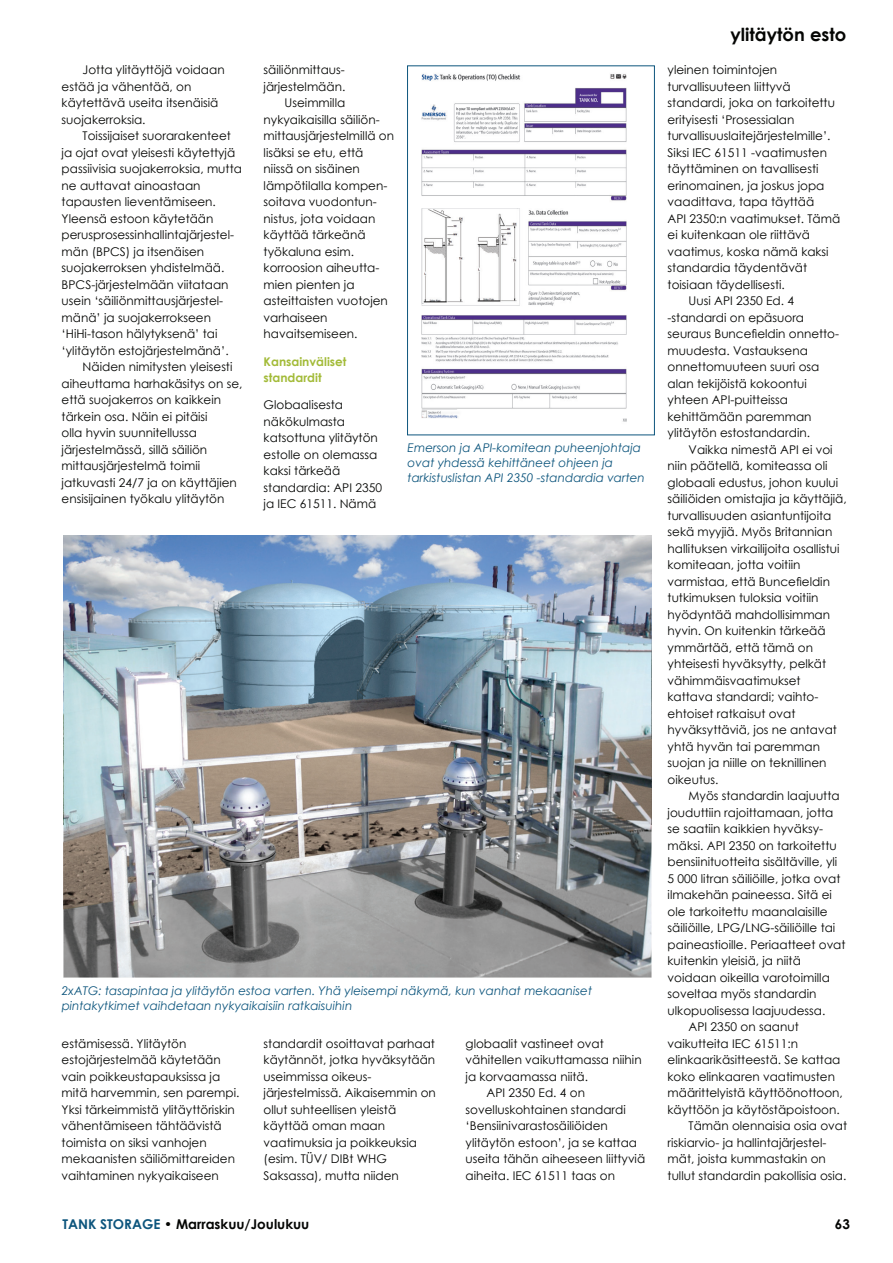
<style>
.page{position:relative;width:893px;height:1263px;background:#fff}
.page>*{position:absolute;margin:0;border:0;box-sizing:border-box;transform-origin:0 0}
.t1{font:700 18px "Century Gothic";color:#040503}
.t2{font:700 13.5px "Century Gothic";color:#040503}
.t3{font:12px/16.5px "Century Gothic";color:#040503}
.t4{font:italic 12px/15px "Century Gothic";color:#0d557d}
.t5{font:700 12px/16.5px "Century Gothic";color:#a3bb39}
.s1{color:#0d557d}
</style>
<div class="page">
<img style="left:421px;top:74px;width:206px;height:348px">
<div style="left:407px;top:65px;width:248px;height:370px;border:1px solid #0d557d"></div>
<img style="left:63px;top:535px;width:589px;height:442px">
<p class="t3" style="left:62px;top:61px;width:165px;text-indent:21px">Jotta ylitäyttöjä voidaan estää ja vähentää, on käytettävä useita itsenäisiä suojakerroksia.</p>
<p class="t3" style="left:62px;top:127px;width:182px;text-indent:21px">Toissijaiset suorarakenteet ja ojat ovat yleisesti käytettyjä passiivisia suojakerroksia, mutta ne auttavat ainoastaan tapausten lieventämiseen.<br>Yleensä estoon käytetään perusprosessinhallintajärjestel&shy;män (BPCS) ja itsenäisen suojakerroksen yhdistelmää.<br>BPCS-järjestelmään viitataan usein ‘säiliönmittausjärjestel&shy;mänä’ ja suojakerrokseen ‘HiHi-tason hälytyksenä’ tai ‘ylitäytön estojärjestelmänä’.</p>
<p class="t3" style="left:62px;top:358px;width:182px;text-indent:21px">Näiden nimitysten yleisesti aiheuttama harhakäsitys on se, että suojakerros on kaikkein tärkein osa. Näin ei pitäisi<br>olla hyvin suunnitellussa järjestelmässä, sillä säiliön mittausjärjestelmä toimii jatkuvasti 24/7 ja on käyttäjien ensisijainen työkalu ylitäytön</p>
<p class="t3" style="left:264px;top:61px;width:82px">säiliönmittaus-</p>
<p class="t3" style="left:264px;top:78px;width:83px">järjestelmään.</p>
<p class="t3" style="left:285px;top:94px;width:62px">Useimmilla</p>
<p class="t3" style="left:264px;top:111px;width:117px">nykyaikaisilla säiliön-</p>
<p class="t3" style="left:264px;top:127px;width:132px">mittausjärjestelmillä on</p>
<p class="t3" style="left:264px;top:144px;width:101px">lisäksi se etu, että</p>
<p class="t3" style="left:264px;top:160px;width:98px">niissä on sisäinen</p>
<p class="t3" style="left:264px;top:177px;width:124px">lämpötilalla kompen-</p>
<p class="t3" style="left:264px;top:193px;width:114px">soitava vuodontun-</p>
<p class="t3" style="left:264px;top:210px;width:113px">nistus, jota voidaan</p>
<p class="t3" style="left:264px;top:226px;width:103px">käyttää tärkeänä</p>
<p class="t3" style="left:264px;top:243px;width:92px">työkaluna esim.</p>
<p class="t3" style="left:264px;top:259px;width:116px">korroosion aiheutta-</p>
<p class="t3" style="left:264px;top:276px;width:92px">mien pienten ja</p>
<p class="t3" style="left:264px;top:292px;width:126px">asteittaisten vuotojen</p>
<p class="t3" style="left:264px;top:309px;width:65px">varhaiseen</p>
<p class="t3" style="left:264px;top:325px;width:95px">havaitsemiseen.</p>
<p class="t5" style="left:264px;top:352px;width:84px">Kansainväliset standardit</p>
<p class="t3" style="left:264px;top:397px;width:120px">Globaalisesta näkökulmasta katsottuna ylitäytön estolle on olemassa kaksi tärkeää standardia: API 2350 ja IEC 61511. Nämä</p>
<p class="t4" style="left:408px;top:440px;width:239px">Emerson ja API-komitean puheenjohtaja ovat yhdessä kehittäneet ohjeen ja tarkistuslistan API 2350 -standardia varten</p>
<p class="t4" style="left:62px;top:983px;width:532px;line-height:14.4px">2xATG: tasapintaa ja ylitäytön estoa varten. Yhä yleisempi näkymä, kun vanhat mekaaniset pintakytkimet vaihdetaan nykyaikaisiin ratkaisuihin</p>
<p class="t3" style="left:62px;top:1035px;width:179px">estämisessä. Ylitäytön estojärjestelmää käytetään vain poikkeustapauksissa ja mitä harvemmin, sen parempi.<br>Yksi tärkeimmistä ylitäyttöriskin vähentämiseen tähtäävistä toimista on siksi vanhojen mekaanisten säiliömittareiden vaihtaminen nykyaikaiseen</p>
<p class="t3" style="left:264px;top:1035px;width:174px">standardit osoittavat parhaat käytännöt, jotka hyväksytään useimmissa oikeus&shy;järjestelmissä. Aikaisemmin on ollut suhteellisen yleistä käyttää oman maan vaatimuksia ja poikkeuksia (esim. TÜV/ DIBt WHG<br>Saksassa), mutta niiden</p>
<p class="t3" style="left:466px;top:1035px;width:140px">globaalit vastineet ovat</p>
<p class="t3" style="left:466px;top:1051px;width:178px">vähitellen vaikuttamassa niihin</p>
<p class="t3" style="left:466px;top:1068px;width:124px">ja korvaamassa niitä.</p>
<p class="t3" style="left:487px;top:1084px;width:100px">API 2350 Ed. 4 on</p>
<p class="t3" style="left:466px;top:1101px;width:162px">sovelluskohtainen standardi</p>
<p class="t3" style="left:466px;top:1117px;width:144px">‘Bensiinivarastosäiliöiden</p>
<p class="t3" style="left:466px;top:1134px;width:173px">ylitäytön estoon’, ja se kattaa</p>
<p class="t3" style="left:466px;top:1150px;width:181px">useita tähän aiheeseen liittyviä</p>
<p class="t3" style="left:466px;top:1167px;width:151px">aiheita. IEC 61511 taas on</p>
<h1 class="t1" style="left:730px;top:20px;width:117px">ylitäytön esto</h1>
<p class="t3" style="left:668px;top:61px;width:111px">yleinen toimintojen</p>
<p class="t3" style="left:668px;top:78px;width:125px">turvallisuuteen liittyvä</p>
<p class="t3" style="left:668px;top:94px;width:169px">standardi, joka on tarkoitettu</p>
<p class="t3" style="left:668px;top:111px;width:128px">erityisesti ‘Prosessialan</p>
<p class="t3" style="left:668px;top:127px;width:164px">turvallisuuslaitejärjestelmille’.</p>
<p class="t3" style="left:668px;top:144px;width:161px">Siksi IEC 61511 -vaatimusten</p>
<p class="t3" style="left:668px;top:160px;width:152px">täyttäminen on tavallisesti</p>
<p class="t3" style="left:668px;top:177px;width:158px">erinomainen, ja joskus jopa</p>
<p class="t3" style="left:668px;top:193px;width:148px">vaadittava, tapa täyttää</p>
<p class="t3" style="left:668px;top:210px;width:174px">API 2350:n vaatimukset. Tämä</p>
<p class="t3" style="left:668px;top:226px;width:144px">ei kuitenkaan ole riittävä</p>
<p class="t3" style="left:668px;top:243px;width:163px">vaatimus, koska nämä kaksi</p>
<p class="t3" style="left:668px;top:259px;width:141px">standardia täydentävät</p>
<p class="t3" style="left:668px;top:276px;width:119px">toisiaan täydellisesti.</p>
<p class="t3" style="left:689px;top:292px;width:107px">Uusi API 2350 Ed. 4</p>
<p class="t3" style="left:668px;top:309px;width:138px">-standardi on epäsuora</p>
<p class="t3" style="left:668px;top:325px;width:173px">seuraus Buncefieldin onnetto-</p>
<p class="t3" style="left:668px;top:342px;width:142px">muudesta. Vastauksena</p>
<p class="t3" style="left:668px;top:358px;width:153px">onnettomuuteen suuri osa</p>
<p class="t3" style="left:668px;top:375px;width:141px">alan tekijöistä kokoontui</p>
<p class="t3" style="left:668px;top:391px;width:122px">yhteen API-puitteissa</p>
<p class="t3" style="left:668px;top:408px;width:145px">kehittämään paremman</p>
<p class="t3" style="left:668px;top:424px;width:144px">ylitäytön estostandardin.</p>
<p class="t3" style="left:689px;top:441px;width:146px">Vaikka nimestä API ei voi</p>
<p class="t3" style="left:668px;top:457px;width:161px">niin päätellä, komiteassa oli</p>
<p class="t3" style="left:668px;top:474px;width:172px">globaali edustus, johon kuului</p>
<p class="t3" style="left:668px;top:490px;width:181px">säiliöiden omistajia ja käyttäjiä,</p>
<p class="t3" style="left:668px;top:507px;width:165px">turvallisuuden asiantuntijoita</p>
<p class="t3" style="left:668px;top:523px;width:166px">sekä myyjiä. Myös Britannian</p>
<p class="t3" style="left:668px;top:540px;width:173px">hallituksen virkailijoita osallistui</p>
<p class="t3" style="left:668px;top:556px;width:134px">komiteaan, jotta voitiin</p>
<p class="t3" style="left:668px;top:573px;width:164px">varmistaa, että Buncefieldin</p>
<p class="t3" style="left:668px;top:589px;width:152px">tutkimuksen tuloksia voitiin</p>
<p class="t3" style="left:668px;top:606px;width:164px">hyödyntää mahdollisimman</p>
<p class="t3" style="left:668px;top:622px;width:159px">hyvin. On kuitenkin tärkeää</p>
<p class="t3" style="left:668px;top:639px;width:147px">ymmärtää, että tämä on</p>
<p class="t3" style="left:668px;top:655px;width:160px">yhteisesti hyväksytty, pelkät</p>
<p class="t3" style="left:668px;top:672px;width:134px">vähimmäisvaatimukset</p>
<p class="t3" style="left:668px;top:688px;width:151px">kattava standardi; vaihto-</p>
<p class="t3" style="left:668px;top:705px;width:129px">ehtoiset ratkaisut ovat</p>
<p class="t3" style="left:668px;top:721px;width:171px">hyväksyttäviä, jos ne antavat</p>
<p class="t3" style="left:668px;top:738px;width:154px">yhtä hyvän tai paremman</p>
<p class="t3" style="left:668px;top:754px;width:160px">suojan ja niille on teknillinen</p>
<p class="t3" style="left:668px;top:771px;width:52px">oikeutus.</p>
<p class="t3" style="left:689px;top:787px;width:152px">Myös standardin laajuutta</p>
<p class="t3" style="left:668px;top:804px;width:167px">jouduttiin rajoittamaan, jotta</p>
<p class="t3" style="left:668px;top:820px;width:156px">se saatiin kaikkien hyväksy-</p>
<p class="t3" style="left:668px;top:837px;width:171px">mäksi. API 2350 on tarkoitettu</p>
<p class="t3" style="left:668px;top:853px;width:171px">bensiinituotteita sisältäville, yli</p>
<p class="t3" style="left:668px;top:870px;width:174px">5 000 litran säiliöille, jotka ovat</p>
<p class="t3" style="left:668px;top:886px;width:166px">ilmakehän paineessa. Sitä ei</p>
<p class="t3" style="left:668px;top:903px;width:161px">ole tarkoitettu maanalaisille</p>
<p class="t3" style="left:668px;top:919px;width:169px">säiliöille, LPG/LNG-säiliöille tai</p>
<p class="t3" style="left:668px;top:936px;width:179px">paineastioille. Periaatteet ovat</p>
<p class="t3" style="left:668px;top:952px;width:135px">kuitenkin yleisiä, ja niitä</p>
<p class="t3" style="left:668px;top:969px;width:164px">voidaan oikeilla varotoimilla</p>
<p class="t3" style="left:668px;top:985px;width:150px">soveltaa myös standardin</p>
<p class="t3" style="left:668px;top:1002px;width:159px">ulkopuolisessa laajuudessa.</p>
<p class="t3" style="left:689px;top:1018px;width:112px">API 2350 on saanut</p>
<p class="t3" style="left:668px;top:1035px;width:132px">vaikutteita IEC 61511:n</p>
<p class="t3" style="left:668px;top:1051px;width:174px">elinkaarikäsitteestä. Se kattaa</p>
<p class="t3" style="left:668px;top:1068px;width:169px">koko elinkaaren vaatimusten</p>
<p class="t3" style="left:668px;top:1084px;width:177px">määrittelyistä käyttöönottoon,</p>
<p class="t3" style="left:668px;top:1101px;width:174px">käyttöön ja käytöstäpoistoon.</p>
<p class="t3" style="left:689px;top:1117px;width:160px">Tämän olennaisia osia ovat</p>
<p class="t3" style="left:668px;top:1134px;width:159px">riskiarvio- ja hallintajärjestel-</p>
<p class="t3" style="left:668px;top:1150px;width:160px">mät, joista kummastakin on</p>
<p class="t3" style="left:668px;top:1167px;width:180px">tullut standardin pakollisia osia.</p>
<p class="t2" style="left:62px;top:1213px;width:249px"><span class="s1">TANK STORAGE</span> • Marraskuu/Joulukuu</p>
<p class="t2" style="left:835px;top:1213px;width:17px">63</p>
</div>
